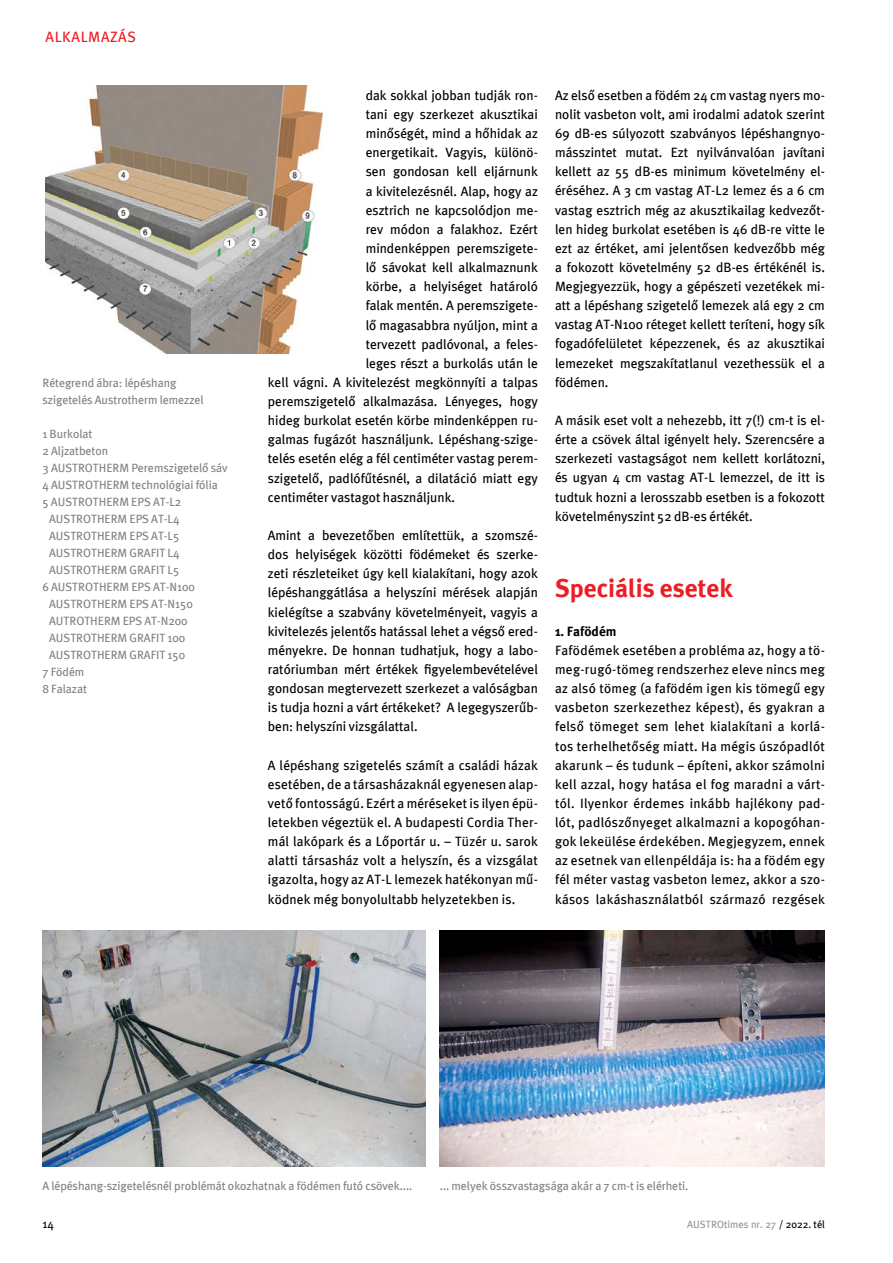
<style>
.page{position:relative;width:893px;height:1263px;background:#fff}
.page>*{position:absolute;margin:0;border:0;box-sizing:border-box;transform-origin:0 0}
.t1{font:25.5px "Meta Plus Bold magyar";color:#ed1d24}
.t2{font:15px "Meta Plus Book magyar";letter-spacing:.04em;color:#ed1d24}
.t3{font:13.5px/19.2px "Meta Plus Book magyar";color:#000;text-align:justify}
.t4{font:13.5px "Meta Plus Bold magyar";color:#000}
.t5{font:12px/17px "Meta Plus Book magyar";letter-spacing:-.005em;color:#808285}
.t6{font:12px "Meta Plus Book magyar";color:#000}
.t7{font:10.5px "Meta Plus Book magyar";color:#939598}
.s1{color:#000}
</style>
<div class="page">
<img style="left:43px;top:930px;width:382px;height:236px">
<img style="left:440px;top:930px;width:385px;height:236px">
<img style="left:46px;top:85px;width:277px;height:268px">
<p class="t2" style="left:46px;top:27px;width:92px">ALKALMAZÁS</p>
<p class="t5" style="left:43px;top:374px;width:163px">Rétegrend ábra: lépéshang szigetelés Austrotherm lemezzel</p>
<p class="t5" style="left:43px;top:425px;width:52px">1 Burkolat</p>
<p class="t5" style="left:43px;top:442px;width:67px">2 Aljzatbeton</p>
<p class="t5" style="left:43px;top:459px;width:187px">3 AUSTROTHERM Peremszigetelő sáv</p>
<p class="t5" style="left:43px;top:476px;width:177px">4 AUSTROTHERM technológiai fólia</p>
<p class="t5" style="left:43px;top:493px;width:140px">5 AUSTROTHERM EPS AT-L2</p>
<p class="t5" style="left:49px;top:510px;width:132px">AUSTROTHERM EPS AT-L4</p>
<p class="t5" style="left:49px;top:527px;width:132px">AUSTROTHERM EPS AT-L5</p>
<p class="t5" style="left:49px;top:544px;width:132px">AUSTROTHERM GRAFIT L4</p>
<p class="t5" style="left:49px;top:561px;width:132px">AUSTROTHERM GRAFIT L5</p>
<p class="t5" style="left:43px;top:578px;width:154px">6 AUSTROTHERM EPS AT-N100</p>
<p class="t5" style="left:49px;top:595px;width:145px">AUSTROTHERM EPS AT-N150</p>
<p class="t5" style="left:49px;top:612px;width:140px">AUTROTHERM EPS AT-N200</p>
<p class="t5" style="left:49px;top:629px;width:138px">AUSTROTHERM GRAFIT 100</p>
<p class="t5" style="left:49px;top:646px;width:137px">AUSTROTHERM GRAFIT 150</p>
<p class="t5" style="left:43px;top:663px;width:43px">7 Födém</p>
<p class="t5" style="left:43px;top:680px;width:46px">8 Falazat</p>
<p class="t3" style="left:366px;top:85px;width:174px">dak sokkal jobban tudják ron-</p>
<p class="t3" style="left:366px;top:104px;width:174px">tani egy szerkezet akusztikai</p>
<p class="t3" style="left:366px;top:124px;width:174px">minőségét, mind a hőhidak az</p>
<p class="t3" style="left:366px;top:143px;width:174px">energetikait. Vagyis, különö-</p>
<p class="t3" style="left:366px;top:162px;width:174px">sen gondosan kell eljárnunk</p>
<p class="t3" style="left:366px;top:181px;width:174px">a kivitelezésnél. Alap, hogy az</p>
<p class="t3" style="left:366px;top:200px;width:174px">esztrich ne kapcsolódjon me-</p>
<p class="t3" style="left:366px;top:219px;width:174px">rev módon a falakhoz. Ezért</p>
<p class="t3" style="left:366px;top:238px;width:174px">mindenképpen peremszigete-</p>
<p class="t3" style="left:366px;top:257px;width:174px">lő sávokat kell alkalmaznunk</p>
<p class="t3" style="left:366px;top:277px;width:174px">körbe, a helyiséget határoló</p>
<p class="t3" style="left:366px;top:296px;width:174px">falak mentén. A peremszigete-</p>
<p class="t3" style="left:366px;top:315px;width:174px">lő magasabbra nyúljon, mint a</p>
<p class="t3" style="left:366px;top:334px;width:174px">tervezett padlóvonal, a feles-</p>
<p class="t3" style="left:366px;top:353px;width:174px">leges részt a burkolás után le</p>
<p class="t3" style="left:268px;top:372px;width:272px">kell vágni. A kivitelezést megkönnyíti a talpas</p>
<p class="t3" style="left:268px;top:391px;width:272px">peremszigetelő alkalmazása. Lényeges, hogy</p>
<p class="t3" style="left:268px;top:411px;width:272px">hideg burkolat esetén körbe mindenképpen ru-</p>
<p class="t3" style="left:268px;top:430px;width:272px">galmas fugázót használjunk. Lépéshang-szige-</p>
<p class="t3" style="left:268px;top:449px;width:272px">telés esetén elég a fél centiméter vastag perem-</p>
<p class="t3" style="left:268px;top:468px;width:272px">szigetelő, padlófűtésnél, a dilatáció miatt egy</p>
<p class="t3" style="left:268px;top:487px;width:189px">centiméter vastagot használjunk.</p>
<p class="t3" style="left:268px;top:525px;width:272px">Amint a bevezetőben említettük, a szomszé&shy;dos helyiségek közötti födémeket és szerke&shy;zeti részleteiket úgy kell kialakítani, hogy azok lépéshanggátlása a helyszíni mérések alapján kielégítse a szabvány követelményeit, vagyis a kivitelezés jelentős hatással lehet a végső ered&shy;ményekre. De honnan tudhatjuk, hogy a labo&shy;ratóriumban mért értékek figyelembevételével gondosan megtervezett szerkezet a valóságban is tudja hozni a várt értékeket? A legegyszerűb&shy;ben: helyszíni vizsgálattal.</p>
<p class="t3" style="left:268px;top:755px;width:272px">A lépéshang szigetelés számít a családi házak esetében, de a társasházaknál egyenesen alap&shy;vető fontosságú. Ezért a méréseket is ilyen épü&shy;letekben végeztük el. A budapesti Cordia Ther&shy;mál lakópark és a Lőportár u. – Tüzér u. sarok alatti társasház volt a helyszín, és a vizsgálat igazolta, hogy az AT-L lemezek hatékonyan mű&shy;ködnek még bonyolultabb helyzetekben is.</p>
<p class="t3" style="left:555px;top:85px;width:271px">Az első esetben a födém 24 cm vastag nyers mo&shy;nolit vasbeton volt, ami irodalmi adatok szerint 69 dB-es súlyozott szabványos lépéshangnyo&shy;másszintet mutat. Ezt nyilvánvalóan javítani kellett az 55 dB-es minimum követelmény el&shy;éréséhez. A 3 cm vastag AT-L2 lemez és a 6 cm vastag esztrich még az akusztikailag kedvezőt&shy;len hideg burkolat esetében is 46 dB-re vitte le ezt az értéket, ami jelentősen kedvezőbb még a fokozott követelmény 52 dB-es értékénél is.<br>Megjegyezzük, hogy a gépészeti vezetékek mi&shy;att a lépéshang szigetelő lemezek alá egy 2 cm vastag AT-N100 réteget kellett teríteni, hogy sík fogadófelületet képezzenek, és az akusztikai lemezeket megszakítatlanul vezethessük el a födémen.</p>
<p class="t3" style="left:555px;top:410px;width:271px">A másik eset volt a nehezebb, itt 7(!) cm-t is el&shy;érte a csövek által igényelt hely. Szerencsére a szerkezeti vastagságot nem kellett korlátozni, és ugyan 4 cm vastag AT-L lemezzel, de itt is tudtuk hozni a lerosszabb esetben is a fokozott követelményszint 52 dB-es értékét.</p>
<h1 class="t1" style="left:555px;top:572px;width:179px">Speciális esetek</h1>
<p class="t4" style="left:555px;top:622px;width:63px">1. Fafödém</p>
<p class="t3" style="left:555px;top:640px;width:271px">Fafödémek esetében a probléma az, hogy a tö&shy;meg-rugó-tömeg rendszerhez eleve nincs meg az alsó tömeg (a fafödém igen kis tömegű egy vasbeton szerkezethez képest), és gyakran a felső tömeget sem lehet kialakítani a korlá&shy;tos terhelhetőség miatt. Ha mégis úszópadlót akarunk – és tudunk – építeni, akkor számolni kell azzal, hogy hatása el fog maradni a várt&shy;tól. Ilyenkor érdemes inkább hajlékony pad&shy;lót, padlószőnyeget alkalmazni a kopogóhan&shy;gok lekeülése érdekében. Megjegyzem, ennek az esetnek van ellenpéldája is: ha a födém egy fél méter vastag vasbeton lemez, akkor a szo&shy;kásos lakáshasználatból származó rezgések</p>
<p class="t5" style="left:43px;top:1177px;width:371px">A lépéshang-szigetelésnél problémát okozhatnak a födémen futó csövek....</p>
<p class="t5" style="left:440px;top:1177px;width:250px">... melyek összvastagsága akár a 7 cm-t is elérheti.</p>
<p class="t6" style="left:43px;top:1217px;width:13px">14</p>
<p class="t7" style="left:687px;top:1218px;width:139px">AUSTROtimes nr. 27 <span class="s1">/ 2022. tél</span></p>
</div>
